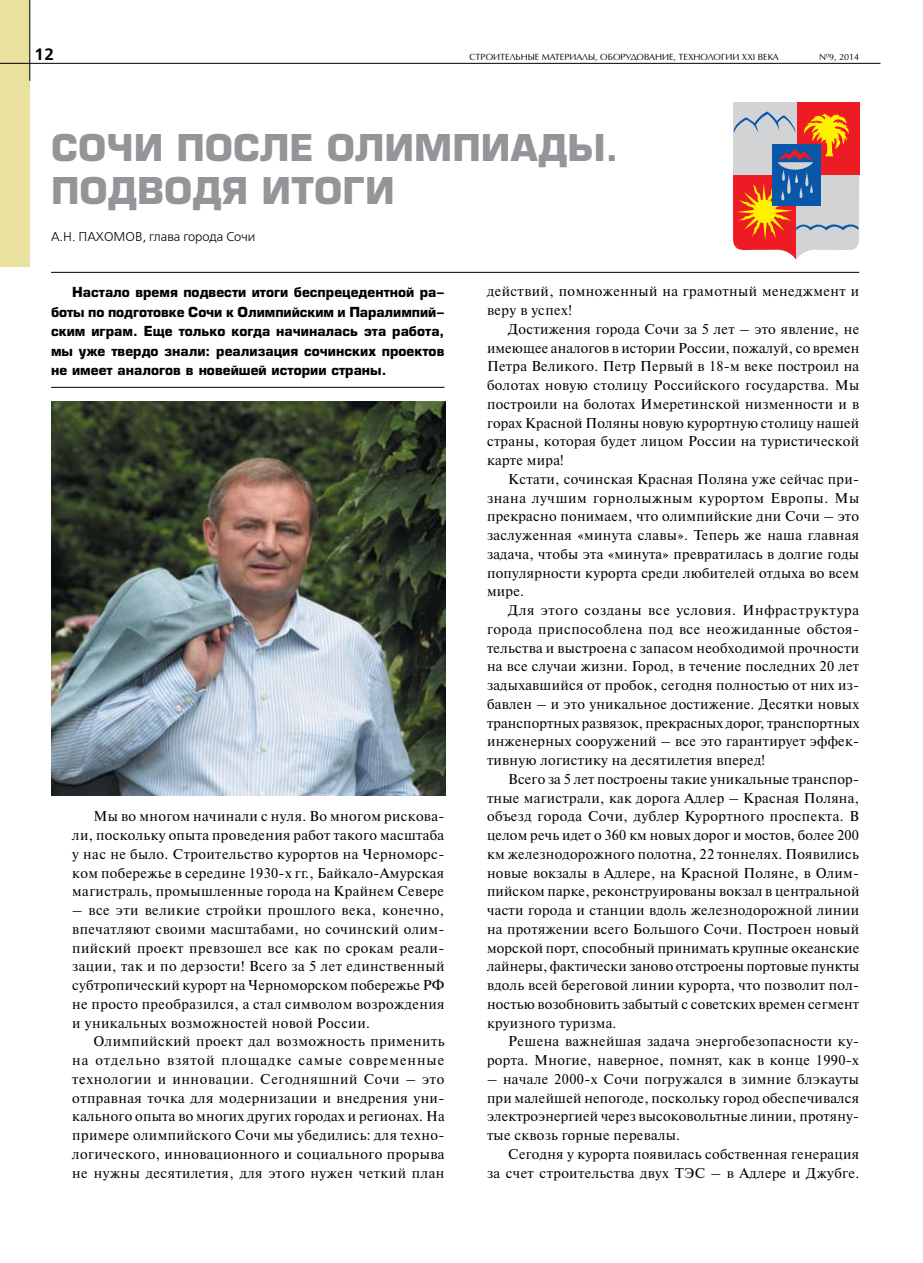
<style>
.page{position:relative;width:923px;height:1263px;background:#fff}
.page>*{position:absolute;margin:0;border:0;box-sizing:border-box;transform-origin:0 0}
.t1{font:700 36px/43.2px "Europe";color:#939598}
.t2{font:700 16.5px "Free Set C";color:#000}
.t3{font:14.25px/18.8px "Newton C";letter-spacing:.025em;color:#000;text-align:justify}
.t4{font:700 13.5px/19.5px "Europe";color:#000;text-align:justify}
.t5{font:12.75px "Free Set C";color:#000}
.t6{font:9px "AG Opus";color:#000}
</style>
<div class="page">
<hr style="left:51px;top:272px;width:808px;height:1px;background:#000">
<hr style="left:51px;top:387px;width:393px;height:1px;background:#000">
<img style="left:51px;top:402px;width:394px;height:393px">
<div style="left:796px;top:102px;width:63px;height:72px;background:#ed1c24"></div>
<div style="left:733px;top:102px;width:63px;height:72px;background:#d1d3d4"></div>
<svg style="left:733px;top:112px;width:126px;height:148px"></svg>
<div style="left:0;top:0;width:30px;height:267px;background:#eae19e"></div>
<hr style="left:29px;top:0;width:1px;height:81px;background:#000">
<hr style="left:0;top:63px;width:880px;height:1px;background:#000">
<p class="t2" style="left:34px;top:45px;width:22px">12</p>
<p class="t6" style="left:469px;top:51px;width:311px">СТРОИТЕЛЬНЫЕ МАТЕРИАЛЫ, ОБОРУДОВАНИЕ, ТЕХНОЛОГИИ XXI ВЕКА</p>
<p class="t6" style="left:819px;top:51px;width:42px">№9, 2014</p>
<h1 class="t1" style="left:51px;top:126px;width:569px">СОЧИ ПОСЛЕ ОЛИМПИАДЫ.<br>ПОД</h1>
<h1 class="t1" style="left:137px;top:169px;width:259px">ВОДЯ ИТОГИ</h1>
<p class="t5" style="left:51px;top:229px;width:206px">А.Н. ПАХОМОВ, глава города Сочи</p>
<p class="t4" style="left:51px;top:282px;width:395px;text-indent:21px">Настало время подвести итоги беспрецедентной ра&shy;боты по подготовке Сочи к Олимпийским и Паралимпий&shy;ским играм. Еще только когда начиналась эта работа, мы уже твердо знали: реализация сочинских проектов не имеет аналогов в новейшей истории страны.</p>
<p class="t3" style="left:72px;top:807px;width:374px;text-indent:21px">Мы во многом начинали с нуля. Во многом рискова&shy;ли, поскольку опыта проведения работ такого масштаба у нас не было. Строительство курортов на Черноморс&shy;ком побережье в середине 1930-х гг., Байкало-Амурская магистраль, промышленные города на Крайнем Севере</p>
<p class="t3" style="left:72px;top:901px;width:374px">– все эти великие стройки прошлого века, конечно, впечатляют своими масштабами, но сочинский олим&shy;пийский проект превзошел все как по срокам реали&shy;зации, так и по дерзости! Всего за 5 лет единственный субтропический курорт на Черноморском побережье РФ не просто преобразился, а стал символом возрождения и уникальных возможностей новой России.</p>
<p class="t3" style="left:72px;top:1032px;width:374px;text-indent:21px">Олимпийский проект дал возможность применить на отдельно взятой площадке самые современные технологии и инновации. Сегодняшний Сочи – это отправная точка для модернизации и внедрения уни&shy;кального опыта во многих других городах и регионах. На примере олимпийского Сочи мы убедились: для техно&shy;логического, инновационного и социального прорыва не нужны десятилетия, для этого нужен четкий план</p>
<p class="t3" style="left:487px;top:282px;width:374px">действий, помноженный на грамотный менеджмент и веру в успех!</p>
<p class="t3" style="left:487px;top:320px;width:374px;text-indent:21px">Достижения города Сочи за 5 лет – это явление, не имеющее аналогов в истории России, пожалуй, со времен Петра Великого. Петр Первый в 18-м веке построил на болотах новую столицу Российского государства. Мы построили на болотах Имеретинской низменности и в горах Красной Поляны новую курортную столицу нашей страны, которая будет лицом России на туристической карте мира!</p>
<p class="t3" style="left:487px;top:470px;width:374px;text-indent:21px">Кстати, сочинская Красная Поляна уже сейчас при&shy;знана лучшим горнолыжным курортом Европы. Мы прекрасно понимаем, что олимпийские дни Сочи – это заслуженная «минута славы». Теперь же наша главная задача, чтобы эта «минута» превратилась в долгие годы популярности курорта среди любителей отдыха во всем мире.</p>
<p class="t3" style="left:487px;top:601px;width:374px;text-indent:21px">Для этого созданы все условия. Инфраструктура города приспособлена под все неожиданные обстоя&shy;тельства и выстроена с запасом необходимой прочности на все случаи жизни. Город, в течение последних 20 лет задыхавшийся от пробок, сегодня полностью от них из&shy;бавлен – и это уникальное достижение. Десятки новых транспортных развязок, прекрасных дорог, транспортных инженерных сооружений – все это гарантирует эффек&shy;тивную логистику на десятилетия вперед!</p>
<p class="t3" style="left:487px;top:770px;width:374px;text-indent:21px">Всего за 5 лет построены такие уникальные транспор&shy;тные магистрали, как дорога Адлер – Красная Поляна, объезд города Сочи, дублер Курортного проспекта. В целом речь идет о 360 км новых дорог и мостов, более 200 км железнодорожного полотна, 22 тоннелях. Появились новые вокзалы в Адлере, на Красной Поляне, в Олим&shy;пийском парке, реконструированы вокзал в центральной части города и станции вдоль железнодорожной линии на протяжении всего Большого Сочи. Построен новый морской порт, способный принимать крупные океанские лайнеры, фактически заново отстроены портовые пункты вдоль всей береговой линии курорта, что позволит пол&shy;ностью возобновить забытый с советских времен сегмент круизного туризма.</p>
<p class="t3" style="left:487px;top:1032px;width:374px;text-align:right">Решена важнейшая задача энергобезопасности ку&shy;рорта. Многие, наверное, помнят, как в конце 1990-х</p>
<p class="t3" style="left:487px;top:1070px;width:374px">– начале 2000-х Сочи погружался в зимние блэкауты при малейшей непогоде, поскольку город обеспечивался электроэнергией через высоковольтные линии, протяну&shy;тые сквозь горные перевалы.</p>
<p class="t3" style="left:487px;top:1145px;width:374px;text-align:right">Сегодня у курорта появилась собственная генерация<br>за счет строительства двух ТЭС – в Адлере и Джубге.</p>
</div>
